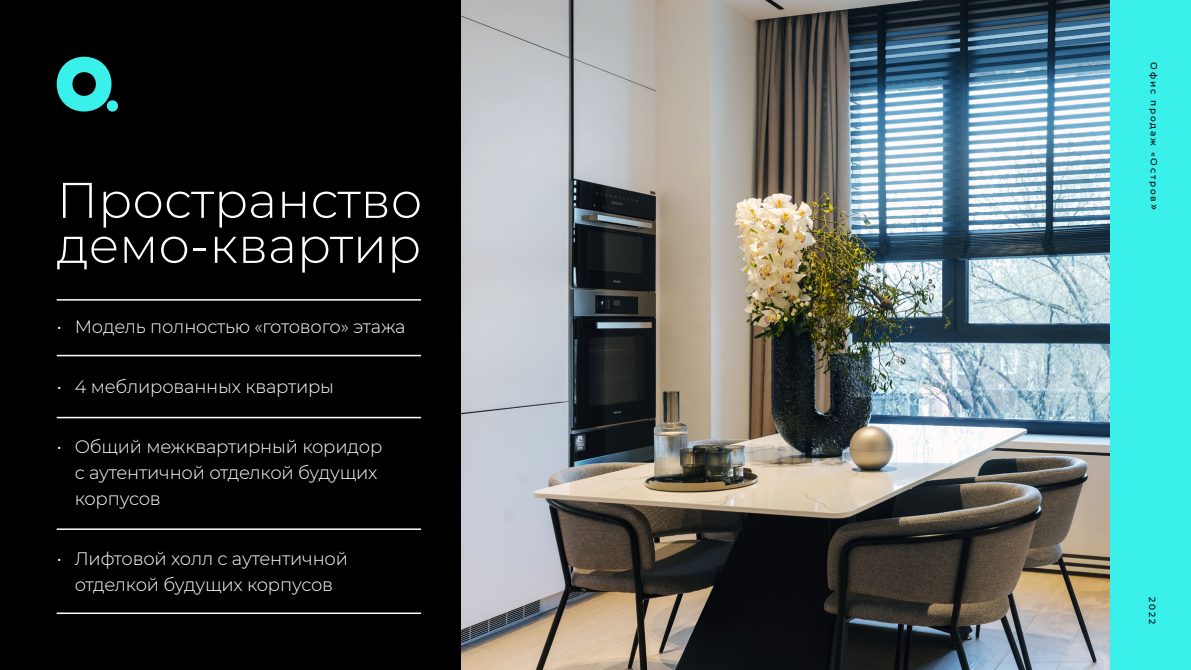
<style>
.page{position:relative;width:1191px;height:670px;background:#000}
.page>*{position:absolute;margin:0;border:0;box-sizing:border-box;transform-origin:0 0}
.t1{font:300 50px/45px "Montserrat";color:#fff}
.t2{font:300 18px/26px "Montserrat";letter-spacing:-.01em;color:#fff}
.t3{font:500 9px "Montserrat";letter-spacing:.2em;color:#000}
.s1{font-size:12px}
</style>
<div class="page">
<img style="left:461px;top:0;width:649px;height:670px">
<svg style="left:57px;top:57px;width:61px;height:55px"></svg>
<hr style="left:57px;top:355px;width:364px;height:1px;background:#fff">
<hr style="left:57px;top:299px;width:364px;height:1px;background:#fff">
<hr style="left:57px;top:417px;width:364px;height:1px;background:#fff">
<hr style="left:57px;top:528px;width:364px;height:2px;background:#fff">
<hr style="left:57px;top:612px;width:364px;height:2px;background:#fff">
<div style="left:1110px;top:0;width:81px;height:670px;background:#39f0eb"></div>
<h1 class="t1" style="left:57px;top:176px;width:367px">Пространство демо-квартир</h1>
<p class="t2" style="left:57px;top:313px;width:350px">• Модель полностью «готового» этажа</p>
<p class="t2" style="left:57px;top:373px;width:279px">• 4 меблированных квартиры</p>
<p class="t2" style="left:75px;top:433px;width:309px;text-indent:-18px">• Общий межквартирный коридор с аутентичной отделкой будущих корпусов</p>
<p class="t2" style="left:57px;top:545px;width:293px;text-align:center">• Лифтовой холл с аутентичной отделкой будущих корпусов</p>
<p class="t3" style="left:1160px;top:62px;width:149px;rotate:90deg">Офис продаж «Остров<span class="s1">»</span></p>
<p class="t3" style="left:1158px;top:597px;width:28px;rotate:90deg">2022</p>
</div>
